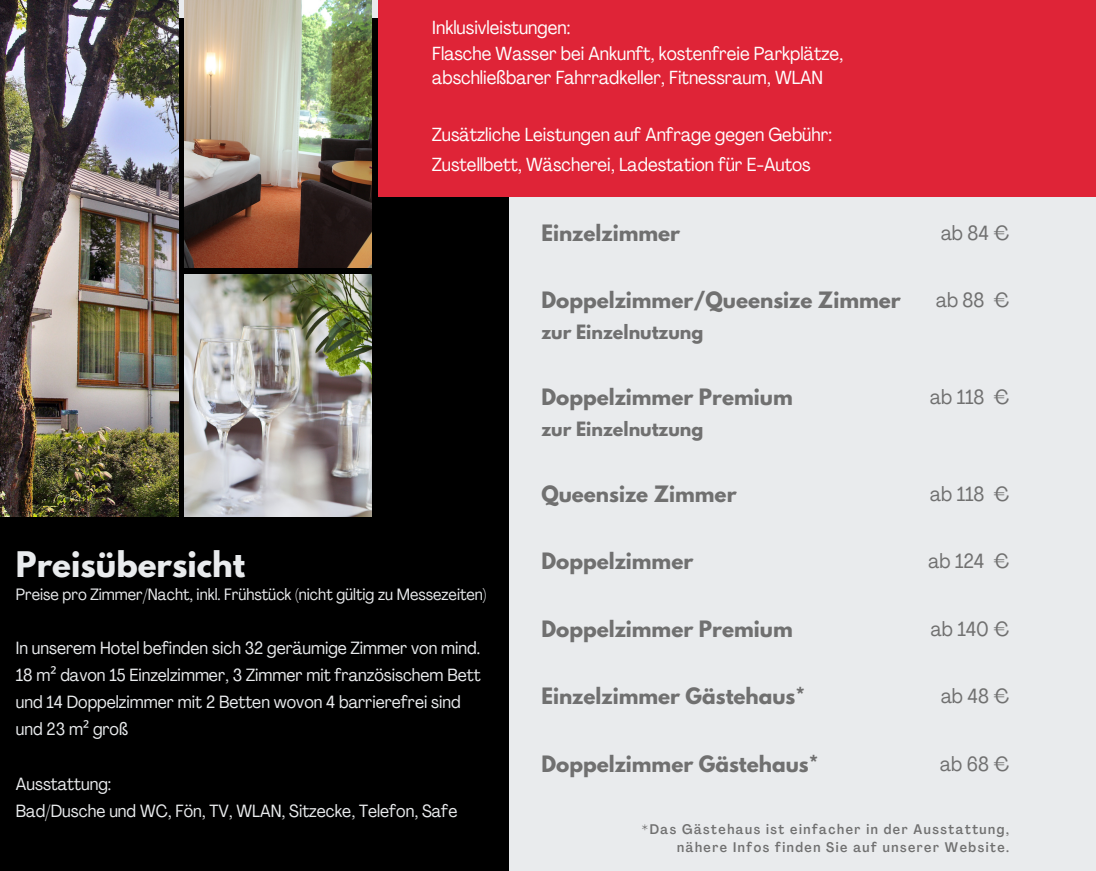
<style>
.page{position:relative;width:1096px;height:871px;background:#e9ebed}
.page>*{position:absolute;margin:0;border:0;box-sizing:border-box;transform-origin:0 0}
.t1{font:700 31.25px "League Spartan";color:#e9ebed}
.t2{font:condensed 20.25px "Agrandir";color:#707070}
.t3{font:700 20px "League Spartan";color:#707070}
.t4{font:condensed 18.75px/26.2px "Agrandir";color:#fff}
.t5{font:condensed 17.5px/27.2px "Agrandir";color:#e9ebed}
.t6{font:700 17.5px "League Spartan";color:#707070}
.t7{font:condensed 16.25px "Agrandir";color:#e9ebed}
.t8{font:500 condensed 13.75px/18.8px "Agrandir";letter-spacing:.11em;color:#707070;text-align:right}
.s1{font-family:"Noto Sans";font-stretch:normal}
</style>
<div class="page">
<div style="left:0;top:19px;width:509px;height:852px;background:#000"></div>
<img style="left:0;top:0;width:178px;height:517px">
<img style="left:185px;top:274px;width:186px;height:243px">
<img style="left:185px;top:0;width:186px;height:267px">
<div style="left:378px;top:0;width:718px;height:197px;background:#df2437"></div>
<h4 class="t4" style="left:432px;top:16px;width:412px">Inklusivleistungen:<br>Flasche Wasser bei Ankunft, kostenfreie Parkplätze,</h4>
<h4 class="t4" style="left:432px;top:66px;width:392px">abschließbarer Fahrradkeller, Fitnessraum, WLAN</h4>
<h4 class="t4" style="left:432px;top:121px;width:401px;line-height:30px">Zusätzliche Leistungen auf Anfrage gegen Gebühr:<br>Zustellbett, Wäscherei, Ladestation für E-Autos</h4>
<h2 class="t3" style="left:541px;top:223px;width:140px">Einzelzimmer</h2>
<h3 class="t2" style="left:941px;top:225px;width:70px">ab 84 €</h3>
<h2 class="t3" style="left:541px;top:290px;width:361px">Doppelzimmer/Queensize Zimmer</h2>
<h2 class="t6" style="left:541px;top:324px;width:164px">zur Einzelnutzung</h2>
<h3 class="t2" style="left:936px;top:292px;width:75px">ab 88 €</h3>
<h2 class="t3" style="left:541px;top:387px;width:253px">Doppelzimmer Premium</h2>
<h2 class="t6" style="left:541px;top:420px;width:164px">zur Einzelnutzung</h2>
<h3 class="t2" style="left:930px;top:389px;width:81px">ab 118 €</h3>
<h2 class="t3" style="left:541px;top:484px;width:197px">Queensize Zimmer</h2>
<h3 class="t2" style="left:930px;top:485px;width:81px">ab 118 €</h3>
<h3 class="t1" style="left:16px;top:549px;width:231px">Preisübersicht</h3>
<p class="t7" style="left:16px;top:588px;width:472px">Preise pro Zimmer/Nacht, inkl. Frühstück (nicht gültig zu Messezeiten)</p>
<h1 class="t5" style="left:16px;top:636px;width:466px">In unserem Hotel befinden sich 32 geräumige Zimmer von mind.<br>18 m<span class="s1">²</span> davon 15 Einzelzimmer, 3 Zimmer mit französischem Bett und 14 Doppelzimmer mit 2 Betten wovon 4 barrierefrei sind und 23 m<span class="s1">²</span> groß</h1>
<h4 class="t5" style="left:16px;top:772px;width:443px">Ausstattung:<br>Bad/Dusche und WC, Fön, TV, WLAN, Sitzecke, Telefon, Safe</h4>
<h2 class="t3" style="left:541px;top:551px;width:153px">Doppelzimmer</h2>
<h2 class="t3" style="left:541px;top:619px;width:253px">Doppelzimmer Premium</h2>
<h2 class="t3" style="left:541px;top:686px;width:265px">Einzelzimmer Gästehaus*</h2>
<h2 class="t3" style="left:541px;top:754px;width:279px">Doppelzimmer Gästehaus*</h2>
<h3 class="t2" style="left:928px;top:553px;width:82px">ab 124 €</h3>
<h3 class="t2" style="left:931px;top:620px;width:80px">ab 140 €</h3>
<h3 class="t2" style="left:941px;top:688px;width:70px">ab 48 €</h3>
<h3 class="t2" style="left:940px;top:755px;width:71px">ab 68 €</h3>
<p class="t8" style="left:642px;top:821px;width:369px">*Das Gästehaus ist einfacher in der Ausstattung, nähere Infos finden Sie auf unserer Website.</p>
</div>
